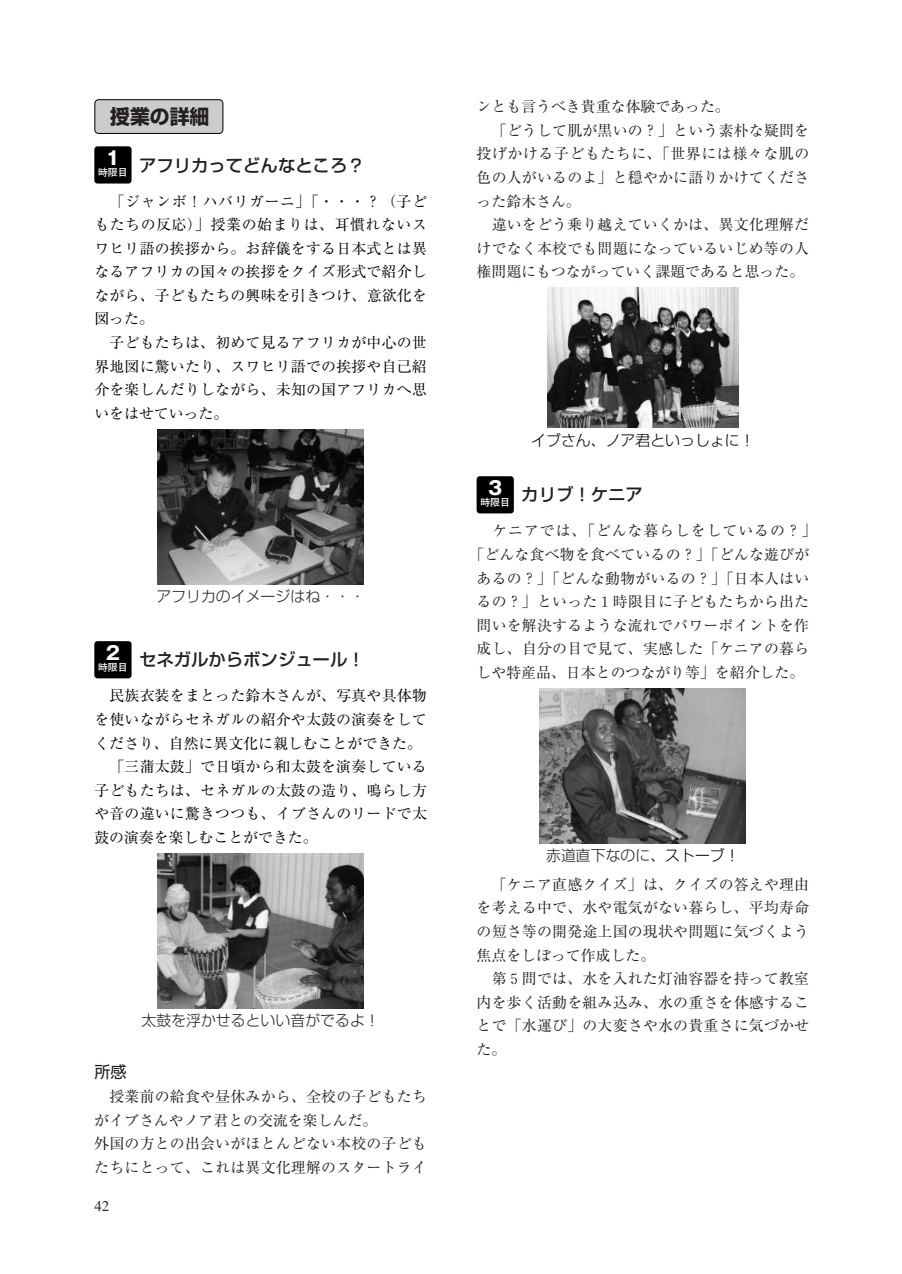
<style>
.page{position:relative;width:902px;height:1274px;background:#fff}
.page>*{position:absolute;margin:0;border:0;box-sizing:border-box;transform-origin:0 0}
.t1{font:700 19.78px "Shin Go";color:#231f20}
.t2{font:500 17.32px "Shin Go";color:#231f20}
.t3{font:16.1px "Shin Go";color:#231f20}
.t4{font:14.88px/23.6px "Ryumin";letter-spacing:.015em;color:#231f20;text-align:justify}
.t5{font:14.88px/23.6px "Ryumin";letter-spacing:.015em;color:#000;text-align:justify}
.t6{font:300 14.88px "Shin Go";color:#231f20}
.t7{font:14.88px "Ryumin";letter-spacing:.04em;color:#231f20}
.t8{font:14.88px "Ryumin";letter-spacing:.065em;color:#231f20}
.t9{font:300 14.88px "Shin Go";color:#000}
.t10{font:14.88px "Times";color:#231f20}
.t11{font:700 9.97px "Futo Go B101";color:#fff}
.s1{color:#231f20}
.s2{color:#000}
</style>
<div class="page">
<div style="left:94px;top:641px;width:37px;height:37px;background:#000;border-radius:3px"></div>
<img style="left:158px;top:429px;width:205px;height:155px">
<div style="left:94px;top:146px;width:37px;height:38px;background:#000;border-radius:3px"></div>
<div style="left:95px;top:100px;width:128px;height:33px;background:#ccc;border-radius:4px"></div>
<div style="left:94px;top:99px;width:129px;height:35px;border:1px solid #000;border-radius:4px"></div>
<img style="left:158px;top:853px;width:205px;height:155px">
<img style="left:547px;top:288px;width:191px;height:140px">
<div style="left:476px;top:476px;width:37px;height:37px;background:#000;border-radius:3px"></div>
<img style="left:539px;top:688px;width:206px;height:155px">
<h1 class="t1" style="left:110px;top:109px;width:101px">授業の詳細</h1>
<p class="t2" style="left:106px;top:159px;width:260px"><sup>1</sup> アフリカってどんなところ？</p>
<p class="t11" style="left:98px;top:169px;width:31px">時限目</p>
<p class="t5" style="left:94px;top:191px;width:334px;text-indent:15px"><span class="s1">「</span>ジャンボ！ハバリガーニ」「・・・？（子どもたちの反応）」授業の始まりは、耳慣れないスワヒリ語の挨拶から。お辞儀をする日本式とは異なるアフリカの国々の挨拶をクイズ形式で紹介しながら、子どもたちの興味を引きつけ、意欲化を図った。</p>
<p class="t5" style="left:94px;top:333px;width:334px;text-indent:15px">子どもたちは、初めて見るアフリカが中心の世界地図に驚いたり、スワヒリ語での挨拶や自己紹介を楽しんだりしながら、未知の国アフリカへ思いをはせていった。</p>
<p class="t6" style="left:156px;top:591px;width:210px">アフリカのイメージはね・・・</p>
<p class="t2" style="left:106px;top:653px;width:260px"><sup>2</sup> セネガルからボンジュール！</p>
<p class="t11" style="left:98px;top:664px;width:31px">時限目</p>
<p class="t5" style="left:109px;top:686px;width:319px">民族衣装をまとった鈴木さんが、写真や具体物</p>
<p class="t5" style="left:94px;top:710px;width:334px">を使いながらセネガルの紹介や太鼓の演奏をして</p>
<p class="t5" style="left:94px;top:733px;width:329px">くださり、自然に異文化に親しむことができた。</p>
<p class="t5" style="left:109px;top:757px;width:319px">「三蒲太鼓」で日頃から和太鼓を演奏している</p>
<p class="t5" style="left:94px;top:780px;width:334px">子どもたちは、セネガルの太鼓の造り、鳴らし方</p>
<p class="t5" style="left:94px;top:804px;width:334px">や音の違いに驚きつつも、イブさんのリードで太</p>
<p class="t5" style="left:94px;top:827px;width:225px">鼓の演奏を楽しむことができた。</p>
<p class="t6" style="left:141px;top:1015px;width:240px">太鼓を浮かせるといい音がでるよ！</p>
<p class="t3" style="left:94px;top:1066px;width:34px">所感</p>
<p class="t4" style="left:94px;top:1087px;width:334px;text-align:left;text-indent:15px">授業前の給食や昼休みから、全校の子どもたちがイブさんやノア君との交流を楽しんだ。<br>外国の方との出会いがほとんどない本校の子どもたちにとって、これは異文化理解のスタートライ</p>
<p class="t10" style="left:94px;top:1200px;width:16px">42</p>
<p class="t4" style="left:476px;top:97px;width:254px">ンとも言うべき貴重な体験であった。</p>
<p class="t4" style="left:491px;top:120px;width:319px">「どうして肌が黒いの？」という素朴な疑問を</p>
<p class="t7" style="left:476px;top:149px;width:334px">投げかける子どもたちに、「世界には様々な肌の</p>
<p class="t4" style="left:476px;top:168px;width:334px">色の人がいるのよ」と穏やかに語りかけてくださ</p>
<p class="t4" style="left:476px;top:191px;width:106px">った鈴木さん。</p>
<p class="t4" style="left:491px;top:215px;width:319px">違いをどう乗り越えていくかは、異文化理解だ</p>
<p class="t4" style="left:476px;top:238px;width:334px">けでなく本校でも問題になっているいじめ等の人</p>
<p class="t4" style="left:476px;top:262px;width:329px">権問題にもつながっていく課題であると思った。</p>
<p class="t9" style="left:531px;top:435px;width:225px">イブさん、ノア君といっしょに！</p>
<p class="t2" style="left:488px;top:488px;width:156px"><sup>3</sup> カリブ！ケニア</p>
<p class="t11" style="left:480px;top:499px;width:31px">時限目</p>
<p class="t8" style="left:492px;top:526px;width:325px">ケニアでは、「どんな暮らしをしているの？」</p>
<p class="t4" style="left:469px;top:545px;width:341px">「どんな食べ物を食べているの？」「どんな遊びが</p>
<p class="t4" style="left:476px;top:568px;width:334px">あるの？」「どんな動物がいるの？」「日本人はい</p>
<p class="t4" style="left:476px;top:592px;width:334px">るの？」といった１時限目に子どもたちから出た</p>
<p class="t4" style="left:476px;top:615px;width:334px">問いを解決するような流れでパワーポイントを作</p>
<p class="t4" style="left:476px;top:639px;width:334px">成し、自分の目で見て、実感した「ケニアの暮ら</p>
<p class="t4" style="left:476px;top:662px;width:329px">しや特産品、日本とのつながり等」を紹介した。</p>
<p class="t6" style="left:546px;top:850px;width:195px">赤道直下なのに<span class="s2">、ストーブ！</span></p>
<p class="t4" style="left:476px;top:874px;width:334px;text-indent:15px">「ケニア直感クイズ」は、クイズの答えや理由を考える中で、水や電気がない暮らし、平均寿命の短さ等の開発途上国の現状や問題に気づくよう焦点をしぼって作成した。</p>
<p class="t4" style="left:476px;top:969px;width:334px;text-indent:15px">第５問では、水を入れた灯油容器を持って教室内を歩く活動を組み込み、水の重さを体感することで「水運び」の大変さや水の貴重さに気づかせた。</p>
</div>
